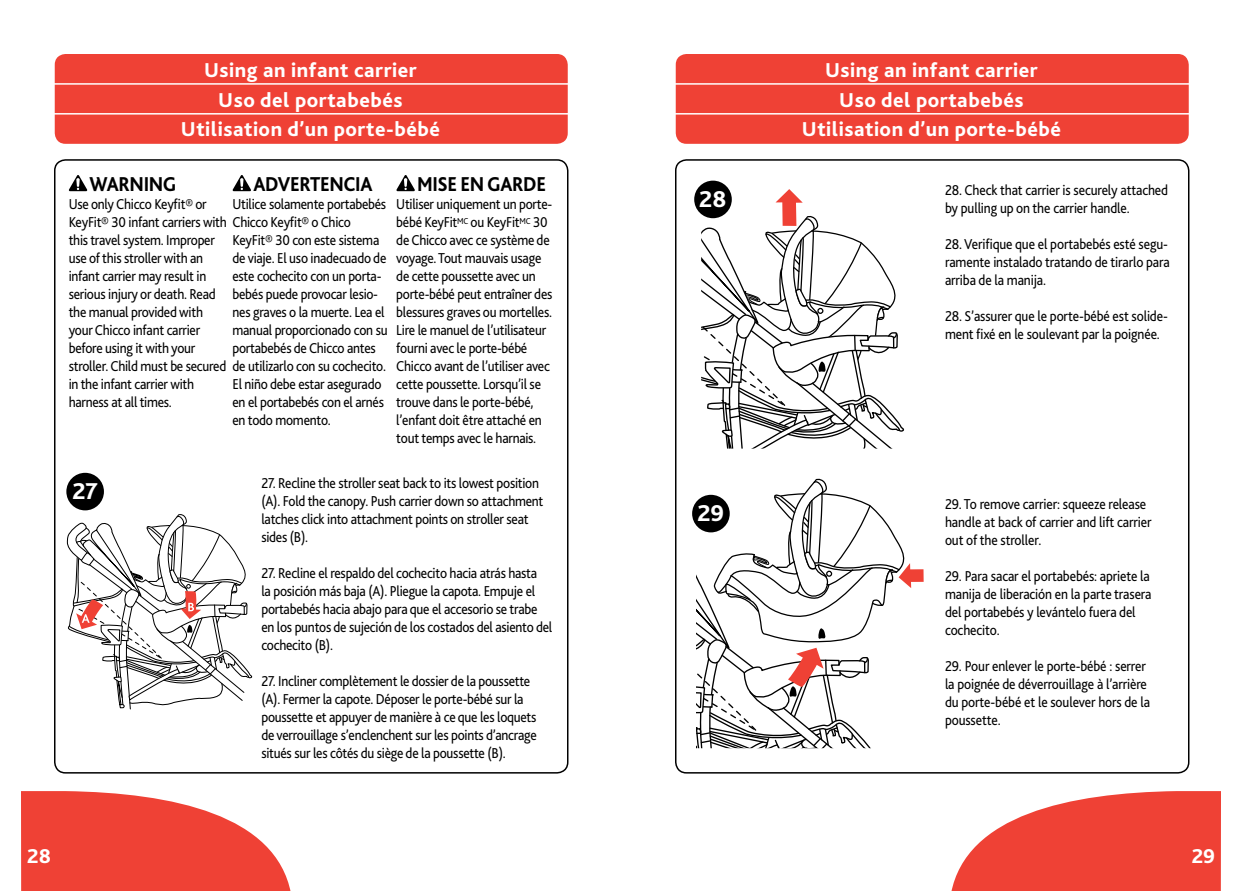
<style>
.page{position:relative;width:1242px;height:891px;background:#fff}
.page>*{position:absolute;margin:0;border:0;box-sizing:border-box;transform-origin:0 0}
.t1{font:800 24px "Bliss 2";color:#fff}
.t2{font:800 21px/29.2px "Bliss 2";letter-spacing:.025em;color:#fff;text-align:center}
.t3{font:800 21px "Bliss 2";letter-spacing:-.02em;color:#000;scale:.9 1}
.t4{font:15px/18px "Bliss 2";letter-spacing:-.02em;color:#000;scale:.9 1}
</style>
<div class="page">
<svg style="left:21px;top:791px;width:270px;height:100px"></svg>
<div style="left:55px;top:54px;width:513px;height:90px;background:#ef4135;border-radius:11px"></div>
<div style="left:54px;top:159px;width:514px;height:615px;border:2px solid #000;border-radius:11px"></div>
<hr style="left:54px;top:113px;width:519px;height:2px;background:#fff">
<hr style="left:54px;top:83px;width:519px;height:2px;background:#fff">
<svg style="left:951px;top:791px;width:270px;height:100px"></svg>
<div style="left:675px;top:159px;width:515px;height:615px;border:2px solid #000;border-radius:11px"></div>
<div style="left:676px;top:54px;width:513px;height:90px;background:#ef4135;border-radius:11px"></div>
<hr style="left:675px;top:113px;width:519px;height:2px;background:#fff">
<hr style="left:675px;top:83px;width:519px;height:2px;background:#fff">
<svg style="left:69px;top:175px;width:18px;height:16px"></svg>
<svg style="left:233px;top:175px;width:18px;height:16px"></svg>
<svg style="left:396px;top:175px;width:19px;height:16px"></svg>
<svg style="left:66px;top:509px;width:187px;height:201px"></svg>
<div style="left:66px;top:473px;width:38px;height:37px;background:#000;border-radius:50%"></div>
<svg style="left:694px;top:185px;width:211px;height:264px"></svg>
<svg style="left:692px;top:478px;width:232px;height:271px"></svg>
<div style="left:694px;top:181px;width:38px;height:37px;background:#000;border-radius:50%"></div>
<div style="left:692px;top:495px;width:38px;height:37px;background:#000;border-radius:50%"></div>
<h2 class="t2" style="left:181px;top:55px;width:261px">Using an infant carrier<br>Uso del portabebés<br>Utilisation d’un porte-bébé</h2>
<h2 class="t3" style="left:90px;top:171px;width:98px">WARNING</h2>
<p class="t4" style="left:69px;top:195px;width:354px">Use only Chicco Keyfit® or<br>KeyFit® 30 infant carriers with Chicco Keyfit® o Chico<br>this travel system. Improper<br>use of this stroller with an<br>infant carrier may result in<br>serious injury or death. Read<br>the manual provided with<br>your Chicco infant carrier<br>before using it with your<br>stroller. Child must be secured de utilizarlo con su cochecito. in the infant carrier with<br>harness at all times.</p>
<h2 class="t3" style="left:253px;top:171px;width:134px">ADVERTENCIA</h2>
<p class="t4" style="left:233px;top:195px;width:172px">Utilice solamente portabebés</p>
<p class="t4" style="left:233px;top:231px;width:174px">KeyFit® 30 con este sistema de viaje. El uso inadecuado de este cochecito con un porta&shy;bebés puede provocar lesio&shy;nes graves o la muerte. Lea el manual proporcionado con su portabebés de Chicco antes</p>
<p class="t4" style="left:233px;top:375px;width:170px">El niño debe estar asegurado en el portabebés con el arnés en todo momento.</p>
<h2 class="t3" style="left:417px;top:171px;width:145px">MISE EN GARDE</h2>
<p class="t4" style="left:396px;top:195px;width:175px">Utiliser uniquement un porte&shy;bébé KeyFit<sup>MC</sup> ou KeyFit<sup>MC</sup> 30 de Chicco avec ce système de voyage.Tout mauvais usage de cette poussette avec un porte-bébé peut entraîner des blessures graves ou mortelles.<br>Lire le manuel de l’utilisateur fourni avec le porte-bébé<br>Chicco avant de l’utiliser avec cette poussette. Lorsqu’il se trouve dans le porte-bébé, l’enfant doit être attaché en tout temps avec le harnais.</p>
<h1 class="t1" style="left:72px;top:477px;width:27px">27</h1>
<p class="t4" style="left:261px;top:474px;width:315px">27. Recline the stroller seat back to its lowest position (A). Fold the canopy. Push carrier down so attachment latches click into attachment points on stroller seat sides (B).</p>
<p class="t4" style="left:261px;top:564px;width:325px">27. Recline el respaldo del cochecito hacia atrás hasta<br>la posición más baja (A). Pliegue la capota. Empuje el portabebés hacia abajo para que el accesorio se trabe en los puntos de sujeción de los costados del asiento del cochecito (B).</p>
<p class="t4" style="left:261px;top:672px;width:307px">27. Incliner complètement le dossier de la poussette (A). Fermer la capote. Déposer le porte-bébé sur la poussette et appuyer de manière à ce que les loquets de verrouillage s’enclenchent sur les points d’ancrage situés sur les côtés du siège de la poussette (B).</p>
<h1 class="t1" style="left:699px;top:184px;width:29px">28</h1>
<h1 class="t1" style="left:697px;top:499px;width:28px">29</h1>
<h2 class="t2" style="left:802px;top:55px;width:261px">Using an infant carrier<br>Uso del portabebés<br>Utilisation d’un porte-bébé</h2>
<p class="t4" style="left:945px;top:181px;width:249px">28. Check that carrier is securely attached by pulling up on the carrier handle.</p>
<p class="t4" style="left:945px;top:235px;width:251px;text-align:justify">28. Verifique que el portabebés esté segu&shy;ramente instalado tratando de tirarlo para arriba de la manija.</p>
<p class="t4" style="left:945px;top:307px;width:249px">28. S’assurer que le porte-bébé est solide&shy;ment fixé en le soulevant par la poignée.</p>
<p class="t4" style="left:945px;top:495px;width:231px">29. To remove carrier: squeeze release handle at back of carrier and lift carrier out of the stroller.</p>
<p class="t4" style="left:945px;top:567px;width:231px">29. Para sacar el portabebés: apriete la manija de liberación en la parte trasera del portabebés y levántelo fuera del cochecito.</p>
<p class="t4" style="left:945px;top:657px;width:229px">29. Pour enlever le porte-bébé : serrer la poignée de déverrouillage à l’arrière du porte-bébé et le soulever hors de la poussette.</p>
<h2 class="t2" style="left:27px;top:841px;width:25px">28</h2>
<h2 class="t2" style="left:1192px;top:841px;width:25px">29</h2>
</div>
